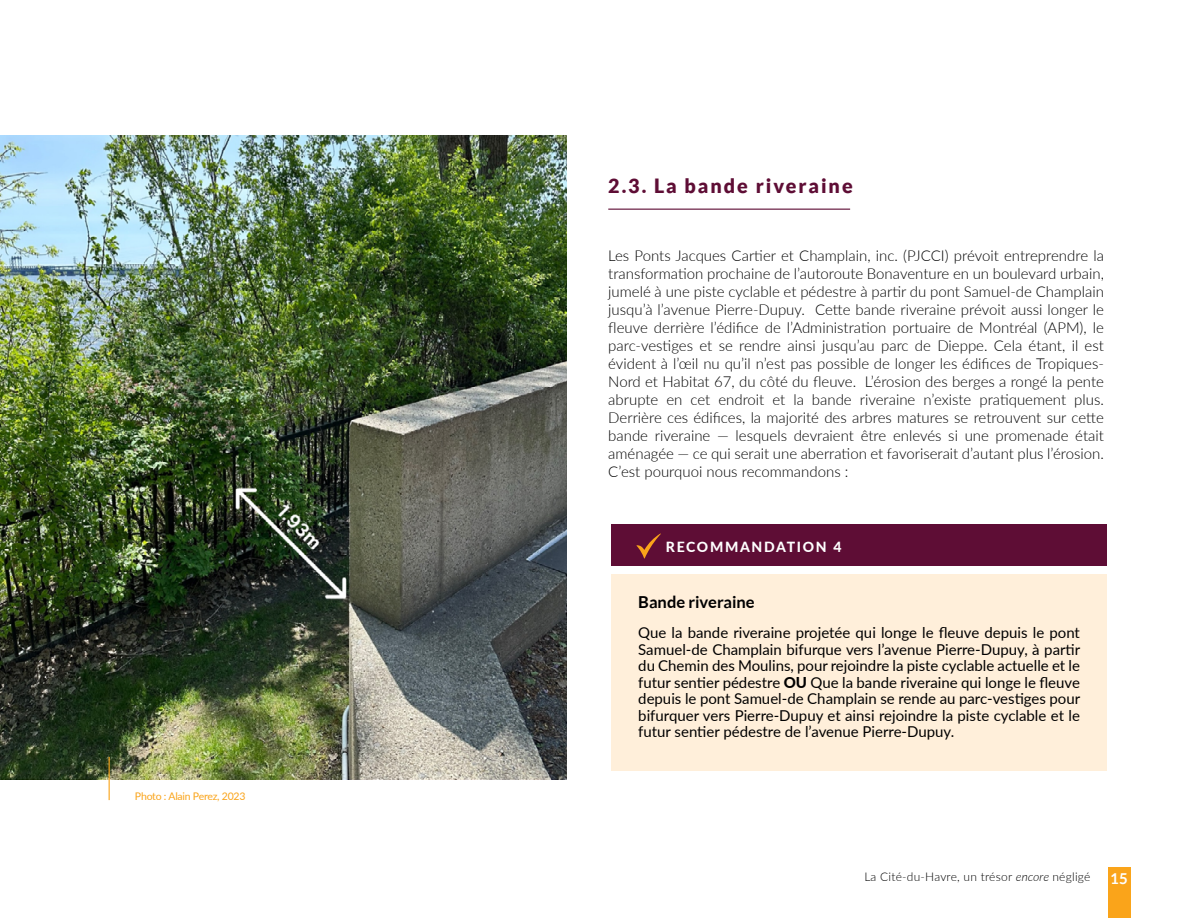
<style>
.page{position:relative;width:1188px;height:918px;background:#fff}
.page>*{position:absolute;margin:0;border:0;box-sizing:border-box;transform-origin:0 0}
.t1{font:900 19.65px "Lato";letter-spacing:.1em;color:#5e0d35}
.Paragraph_Style_2{font:700 16.5px "Lato";color:#000}
.Paragraph_Style_2-2{font:300 15px/18px "Lato";color:#000;text-align:justify}
.Paragraph_Style_2-3{font:15px/16.5px "Lato";color:#000;text-align:justify}
.t2{font:700 15px "Lato";color:#fff}
.t3{font:800 14.1px "Lato";letter-spacing:.12em;color:#fff}
.t4{font:300 12px "Lato";letter-spacing:.02em;color:#000}
.t5{font:10.5px "Lato";letter-spacing:-.02em;color:#faa41a}
.s1{font-weight:800}
.s2{font-style:italic}
</style>
<div class="page">
<hr style="left:608px;top:208px;width:242px;height:2px;background:#5e0d35">
<img style="left:0;top:135px;width:567px;height:645px">
<div style="left:611px;top:575px;width:496px;height:196px;background:#ffefda"></div>
<div style="left:611px;top:525px;width:496px;height:41px;background:#5e0d35"></div>
<svg style="left:637px;top:533px;width:24px;height:26px"></svg>
<hr style="left:108px;top:757px;width:2px;height:43px;background:#faa41a">
<div style="left:1108px;top:867px;width:23px;height:51px;background:#faa41a"></div>
<p class="t5" style="left:135px;top:789px;width:112px">Photo : Alain Perez, 2023</p>
<p class="t1" style="left:608px;top:174px;width:246px">2.3. La bande riveraine</p>
<p class="Paragraph_Style_2-2" style="left:608px;top:246px;width:497px">Les Ponts Jacques Cartier et Champlain, inc. (PJCCI) prévoit entreprendre la transformation prochaine de l’autoroute Bonaventure en un boulevard urbain, jumelé à une piste cyclable et pédestre à partir du pont Samuel-de Champlain jusqu’à l’avenue Pierre-Dupuy. Cette bande riveraine prévoit aussi longer le fleuve derrière l’édifice de l’Administration portuaire de Montréal (APM), le parc-vestiges et se rendre ainsi jusqu’au parc de Dieppe. Cela étant, il est évident à l’œil nu qu’il n’est pas possible de longer les édifices de Tropiques-Nord et Habitat 67, du côté du fleuve. L’érosion des berges a rongé la pente abrupte en cet endroit et la bande riveraine n’existe pratiquement plus.<br>Derrière ces édifices, la majorité des arbres matures se retrouvent sur cette bande riveraine — lesquels devraient être enlevés si une promenade était aménagée — ce qui serait une aberration et favoriserait d’autant plus l’érosion.<br>C’est pourquoi nous recommandons :</p>
<p class="t3" style="left:666px;top:536px;width:177px">RECOMMANDATION 4</p>
<p class="Paragraph_Style_2" style="left:638px;top:593px;width:118px">Bande riveraine</p>
<p class="Paragraph_Style_2-3" style="left:638px;top:624px;width:444px">Que la bande riveraine projetée qui longe le fleuve depuis le pont Samuel-de Champlain bifurque vers l’avenue Pierre-Dupuy, à partir du Chemin des Moulins, pour rejoindre la piste cyclable actuelle et le futur sentier pédestre <span class="s1">OU</span> Que la bande riveraine qui longe le fleuve depuis le pont Samuel-de Champlain se rende au parc-vestiges pour bifurquer vers Pierre-Dupuy et ainsi rejoindre la piste cyclable et le futur sentier pédestre de l’avenue Pierre-Dupuy.</p>
<p class="t4" style="left:864px;top:869px;width:228px">La Cité-du-Havre, un trésor <span class="s2">encore</span> négligé</p>
<p class="t2" style="left:1110px;top:870px;width:19px">15</p>
</div>
